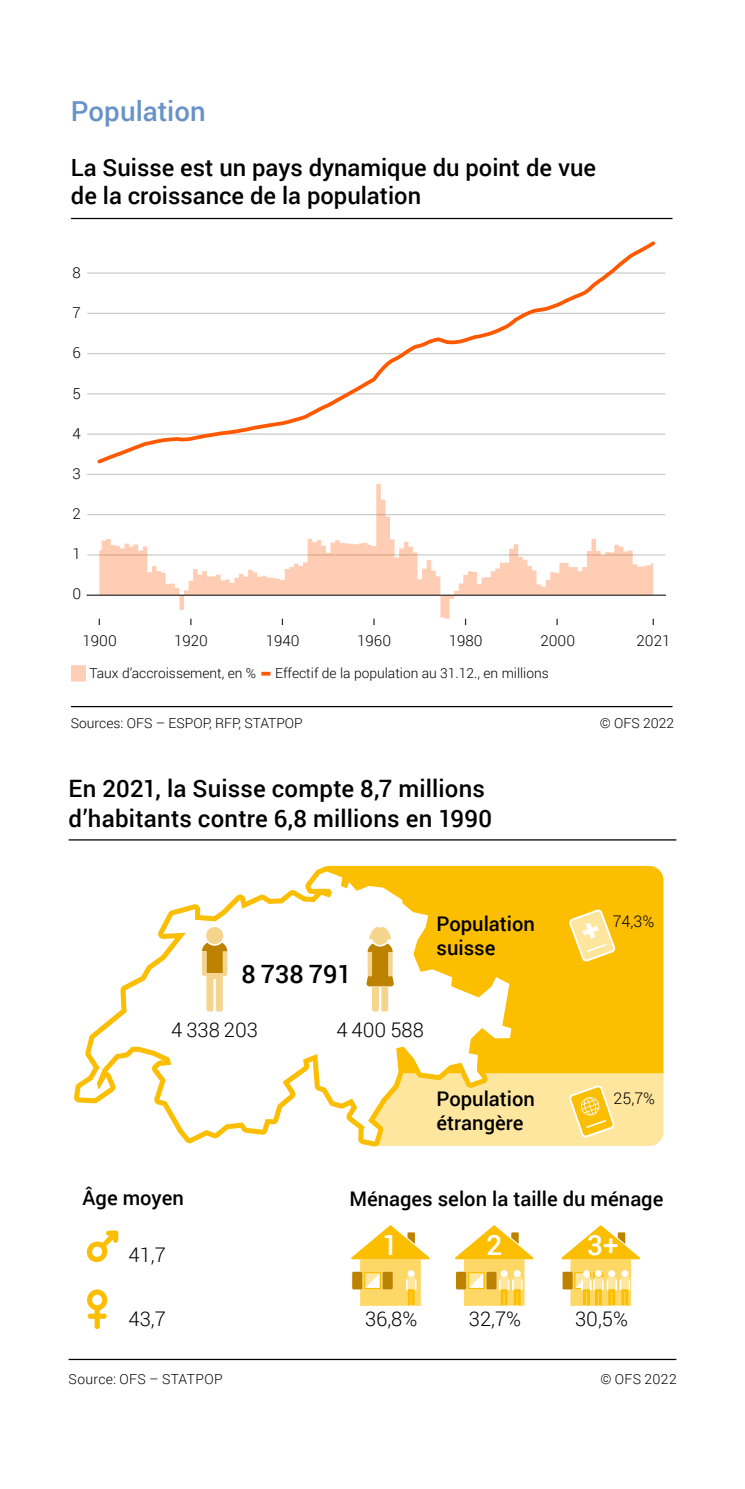
<style>
.page{position:relative;width:745px;height:1489px;background:#fff}
.page>*{position:absolute;margin:0;border:0;box-sizing:border-box;transform-origin:0 0}
.t1{font:500 28px "Roboto";color:#fff}
.Untertitel_1_farbig{font:500 27.5px "Roboto";color:#6893c8}
.t2{font:500 25.25px "Roboto";color:#000}
.t3{font:500 24px/30.2px "Roboto";letter-spacing:.01em;color:#000}
.t4{font:500 23.75px/28.5px "Roboto";color:#000}
.t5{font:500 20.25px "Roboto";color:#000}
.t6{font:300 20.25px "Roboto";color:#000}
.t7{font:300 16px "Roboto";color:#000}
.t8{font:300 15px "Roboto";color:#000}
.t9{font:300 13.75px "Roboto";color:#000}
.t10{font:300 13.75px "Roboto";letter-spacing:.025em;color:#000}
</style>
<div class="page">
<hr style="left:71px;top:218px;width:601px;height:1px;background:#000">
<hr style="left:87px;top:554px;width:578px;height:1px;background:#cbcbcb">
<hr style="left:87px;top:514px;width:578px;height:1px;background:#cbcbcb">
<hr style="left:87px;top:474px;width:578px;height:1px;background:#cbcbcb">
<hr style="left:87px;top:433px;width:578px;height:2px;background:#cbcbcb">
<hr style="left:87px;top:393px;width:578px;height:1px;background:#cbcbcb">
<hr style="left:87px;top:353px;width:578px;height:1px;background:#cbcbcb">
<hr style="left:87px;top:313px;width:578px;height:1px;background:#cbcbcb">
<hr style="left:87px;top:272px;width:578px;height:2px;background:#cbcbcb">
<svg style="left:99px;top:484px;width:553px;height:134px"></svg>
<svg style="left:94px;top:241px;width:564px;height:223px"></svg>
<svg style="left:281px;top:618px;width:2px;height:7px"></svg>
<svg style="left:464px;top:618px;width:2px;height:7px"></svg>
<hr style="left:87px;top:594px;width:578px;height:2px;background:#303030">
<div style="left:71px;top:665px;width:15px;height:16px;background:#ffceb4"></div>
<hr style="left:71px;top:706px;width:601px;height:1px;background:#000">
<svg style="left:261px;top:671px;width:9px;height:4px"></svg>
<hr style="left:69px;top:1358px;width:607px;height:1px;background:#000">
<hr style="left:69px;top:839px;width:607px;height:1px;background:#000">
<div style="left:329px;top:865px;width:334px;height:208px;background:#fbbe00"></div>
<svg style="left:567px;top:907px;width:49px;height:56px"></svg>
<svg style="left:516px;top:1073px;width:147px;height:72px"></svg>
<svg style="left:351px;top:1225px;width:183px;height:80px"></svg>
<svg style="left:561px;top:1225px;width:79px;height:80px"></svg>
<svg style="left:87px;top:1230px;width:31px;height:32px"></svg>
<svg style="left:87px;top:1289px;width:20px;height:39px"></svg>
<svg style="left:74px;top:866px;width:442px;height:280px"></svg>
<svg style="left:366px;top:923px;width:27px;height:88px"></svg>
<div style="left:206px;top:926px;width:17px;height:18px;background:#f5d58e;border-radius:50%"></div>
<svg style="left:202px;top:942px;width:25px;height:69px"></svg>
<h3 class="Untertitel_1_farbig" style="left:71px;top:91px;width:136px">Population</h3>
<p class="t4" style="left:71px;top:152px;width:526px">La Suisse est un pays dynamique du point de vue de la croissance de la population</p>
<p class="t8" style="left:73px;top:263px;width:10px">8</p>
<p class="t8" style="left:73px;top:303px;width:10px">7</p>
<p class="t8" style="left:73px;top:343px;width:10px">6</p>
<p class="t8" style="left:73px;top:383px;width:10px">5</p>
<p class="t8" style="left:73px;top:423px;width:10px">4</p>
<p class="t8" style="left:73px;top:463px;width:10px">3</p>
<p class="t8" style="left:73px;top:503px;width:10px">2</p>
<p class="t8" style="left:73px;top:543px;width:10px">1</p>
<p class="t8" style="left:73px;top:583px;width:10px">0</p>
<p class="t8" style="left:83px;top:630px;width:36px">1900</p>
<p class="t8" style="left:174px;top:630px;width:35px">1920</p>
<p class="t8" style="left:265px;top:630px;width:35px">1940</p>
<p class="t8" style="left:357px;top:630px;width:35px">1960</p>
<p class="t8" style="left:448px;top:630px;width:35px">1980</p>
<p class="t8" style="left:540px;top:630px;width:36px">2000</p>
<p class="t8" style="left:636px;top:630px;width:35px">2021</p>
<p class="t9" style="left:89px;top:663px;width:168px">Taux d’accroissement, en %</p>
<p class="t9" style="left:275px;top:663px;width:275px">Effectif de la population au 31.12., en millions</p>
<p class="t9" style="left:71px;top:713px;width:233px">Sources: OFS – ESPOP, RFP, STATPOP</p>
<p class="t9" style="left:599px;top:713px;width:76px">© OFS 2022</p>
<p class="t3" style="left:69px;top:772px;width:424px">En 2021, la Suisse compte 8,7 millions d’habitants contre 6,8 millions en 1990</p>
<p class="t2" style="left:241px;top:956px;width:112px">8 738 791</p>
<p class="t5" style="left:436px;top:909px;width:100px">Population</p>
<p class="t7" style="left:612px;top:909px;width:43px">74,3%</p>
<p class="t5" style="left:436px;top:933px;width:60px">suisse</p>
<p class="t6" style="left:171px;top:1016px;width:88px">4 338 203</p>
<p class="t6" style="left:336px;top:1016px;width:89px">4 400 588</p>
<p class="t5" style="left:436px;top:1084px;width:100px">Population</p>
<p class="t7" style="left:613px;top:1087px;width:43px">25,7%</p>
<p class="t5" style="left:436px;top:1108px;width:88px">étrangère</p>
<p class="t5" style="left:82px;top:1183px;width:103px">Âge moyen</p>
<p class="t6" style="left:128px;top:1240px;width:39px">41,7</p>
<p class="t6" style="left:128px;top:1304px;width:39px">43,7</p>
<p class="t5" style="left:349px;top:1184px;width:315px">Ménages selon la taille du ménage</p>
<p class="t1" style="left:382px;top:1225px;width:17px">1</p>
<p class="t1" style="left:486px;top:1225px;width:17px">2</p>
<p class="t1" style="left:587px;top:1225px;width:33px">3+</p>
<p class="t6" style="left:365px;top:1304px;width:54px">36,8%</p>
<p class="t6" style="left:468px;top:1304px;width:54px">32,7%</p>
<p class="t6" style="left:574px;top:1304px;width:54px">30,5%</p>
<p class="t10" style="left:69px;top:1369px;width:155px">Source: OFS – STATPOP</p>
<p class="t9" style="left:600px;top:1369px;width:78px">© OFS 2022</p>
</div>
